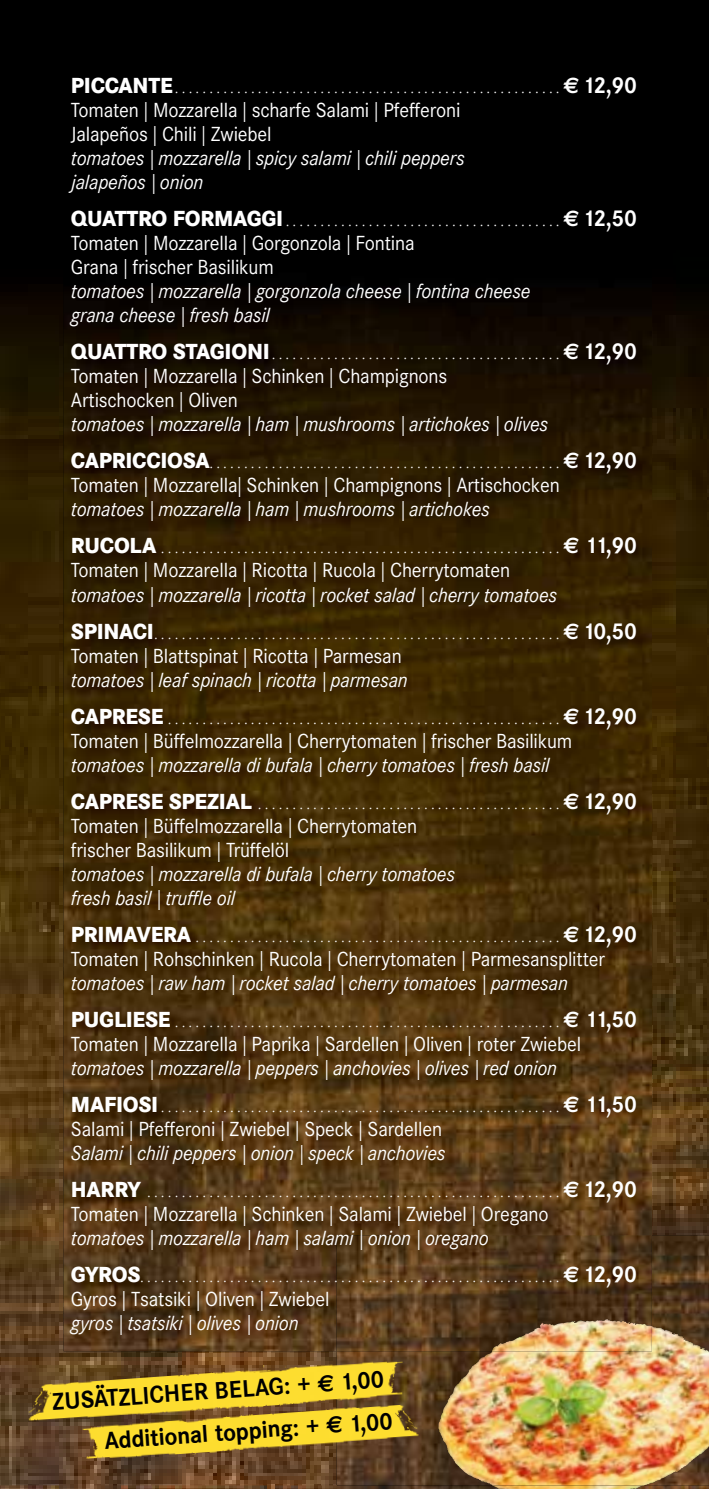
<style>
.page{position:relative;width:709px;height:1489px;background:#fff}
.page>*{position:absolute;margin:0;border:0;box-sizing:border-box;transform-origin:0 0}
.t1{font:700 23.75px/42.2px "Corporate SBQ";color:#000;text-align:right;scale:.95 1}
.t2{font:20px/24px "Corporate SBQ";letter-spacing:-.01em;color:#fff;scale:.95 1}
.t3{font:italic 20px/24px "Corporate SBQ";letter-spacing:-.01em;color:#fff;scale:.95 1}
.t4{font:300 14.5px "Corporate SBQ";color:#fff;scale:.95 1}
.s1{font-family:"Corporate S";font-weight:800;font-size:22.5px}
.s2{font-family:"Euro Sans Std";font-weight:700;font-size:22.5px}
.s3{font-weight:700;font-size:22.5px}
.s4{font-family:"Euro Sans Std"}
</style>
<div class="page">
<img style="left:0;top:0;width:709px;height:1488px">
<img style="left:336px;top:1235px;width:373px;height:250px">
<img style="left:492px;top:1485px;width:152px;height:3px">
<img style="left:438px;top:1351px;width:214px;height:126px">
<img style="left:20px;top:1354px;width:386px;height:69px">
<img style="left:80px;top:1398px;width:343px;height:63px">
<img style="left:64px;top:242px;width:335px;height:1109px">
<div style="left:64px;top:71px;width:588px;height:171px;background:#000"></div>
<img style="left:399px;top:241px;width:253px;height:994px">
<img style="left:336px;top:1235px;width:280px;height:116px">
<img style="left:492px;top:1319px;width:160px;height:32px">
<p class="t4" style="left:71px;top:80px;width:597px"><span class="s1">PICCANTE</span> . . . . . . . . . . . . . . . . . . . . . . . . . . . . . . . . . . . . . . . . . . . . . . . . . . . . . . . . <span class="s2">€</span> <span class="s3">12,90</span></p>
<h2 class="t2" style="left:71px;top:98px;width:411px">Tomaten | Mozzarella | scharfe Salami | Pfefferoni<br>Jalapeños | Chili | Zwiebel</h2>
<h2 class="t3" style="left:71px;top:146px;width:416px">tomatoes | mozzarella | spicy salami | chili peppers jalapeños | onion</h2>
<p class="t4" style="left:71px;top:213px;width:597px"><span class="s1">QUATTRO FORMAGGI</span> . . . . . . . . . . . . . . . . . . . . . . . . . . . . . . . . . . . . . . . . <span class="s2">€</span> <span class="s3">12,50</span></p>
<h2 class="t2" style="left:71px;top:231px;width:363px">Tomaten | Mozzarella | Gorgonzola | Fontina<br>Grana | frischer Basilikum</h2>
<h2 class="t3" style="left:71px;top:279px;width:485px">tomatoes | mozzarella | gorgonzola cheese | fontina cheese grana cheese | fresh basil</h2>
<p class="t4" style="left:71px;top:346px;width:597px"><span class="s1">QUATTRO STAGIONI</span> . . . . . . . . . . . . . . . . . . . . . . . . . . . . . . . . . . . . . . . . . . <span class="s2">€</span> <span class="s3">12,90</span></p>
<h2 class="t2" style="left:71px;top:364px;width:398px">Tomaten | Mozzarella | Schinken | Champignons<br>Artischocken | Oliven</h2>
<h2 class="t3" style="left:71px;top:412px;width:504px">tomatoes | mozzarella | ham | mushrooms | artichokes | olives</h2>
<p class="t4" style="left:71px;top:455px;width:597px"><span class="s1">CAPRICCIOSA</span>. . . . . . . . . . . . . . . . . . . . . . . . . . . . . . . . . . . . . . . . . . . . . . . . . . . <span class="s2">€</span> <span class="s3">12,90</span></p>
<h2 class="t2" style="left:71px;top:473px;width:516px">Tomaten | Mozzarella| Schinken | Champignons | Artischocken</h2>
<h2 class="t3" style="left:71px;top:497px;width:442px">tomatoes | mozzarella | ham | mushrooms | artichokes</h2>
<p class="t4" style="left:71px;top:540px;width:597px"><span class="s1">RUCOLA</span> . . . . . . . . . . . . . . . . . . . . . . . . . . . . . . . . . . . . . . . . . . . . . . . . . . . . . . . . . . <span class="s2">€</span> <span class="s3">11,90</span></p>
<h2 class="t2" style="left:71px;top:558px;width:464px">Tomaten | Mozzarella | Ricotta | Rucola | Cherrytomaten</h2>
<h2 class="t3" style="left:71px;top:582px;width:513px">tomatoes | mozzarella | ricotta | rocket salad | cherry tomatoes</h2>
<p class="t4" style="left:71px;top:625px;width:597px"><span class="s1">SPINACI</span> . . . . . . . . . . . . . . . . . . . . . . . . . . . . . . . . . . . . . . . . . . . . . . . . . . . . . . . . . . . <span class="s2">€</span> <span class="s3">10,50</span></p>
<h2 class="t2" style="left:71px;top:643px;width:350px">Tomaten | Blattspinat | Ricotta | Parmesan</h2>
<h2 class="t3" style="left:71px;top:667px;width:356px">tomatoes | leaf spinach | ricotta | parmesan</h2>
<p class="t4" style="left:71px;top:710px;width:597px"><span class="s1">CAPRESE</span> . . . . . . . . . . . . . . . . . . . . . . . . . . . . . . . . . . . . . . . . . . . . . . . . . . . . . . . . . <span class="s2">€</span> <span class="s3">12,90</span></p>
<h2 class="t2" style="left:71px;top:728px;width:529px">Tomaten | Büffelmozzarella | Cherrytomaten | frischer Basilikum</h2>
<h2 class="t3" style="left:71px;top:752px;width:505px">tomatoes | mozzarella di bufala | cherry tomatoes | fresh basil</h2>
<p class="t4" style="left:71px;top:795px;width:597px"><span class="s1">CAPRESE SPEZIAL</span> . . . . . . . . . . . . . . . . . . . . . . . . . . . . . . . . . . . . . . . . . . . . <span class="s2">€</span> <span class="s3">12,90</span></p>
<h2 class="t2" style="left:71px;top:813px;width:366px">Tomaten | Büffelmozzarella | Cherrytomaten frischer Basilikum | Trüffelöl</h2>
<h2 class="t3" style="left:71px;top:861px;width:406px">tomatoes | mozzarella di bufala | cherry tomatoes fresh basil | truffle oil</h2>
<p class="t4" style="left:71px;top:928px;width:597px"><span class="s1">PRIMAVERA</span> . . . . . . . . . . . . . . . . . . . . . . . . . . . . . . . . . . . . . . . . . . . . . . . . . . . . . <span class="s2">€</span> <span class="s3">12,90</span></p>
<h2 class="t2" style="left:71px;top:946px;width:564px">Tomaten | Rohschinken | Rucola | Cherrytomaten | Parmesansplitter</h2>
<h2 class="t3" style="left:71px;top:970px;width:524px">tomatoes | raw ham | rocket salad | cherry tomatoes | parmesan</h2>
<p class="t4" style="left:71px;top:1013px;width:597px"><span class="s1">PUGLIESE</span> . . . . . . . . . . . . . . . . . . . . . . . . . . . . . . . . . . . . . . . . . . . . . . . . . . . . . . . . <span class="s2">€</span> <span class="s3">11,50</span></p>
<h2 class="t2" style="left:71px;top:1031px;width:538px">Tomaten | Mozzarella | Paprika | Sardellen | Oliven | roter Zwiebel</h2>
<h2 class="t3" style="left:71px;top:1055px;width:513px">tomatoes | mozzarella | peppers | anchovies | olives | red onion</h2>
<p class="t4" style="left:71px;top:1098px;width:597px"><span class="s1">MAFIOSI</span> . . . . . . . . . . . . . . . . . . . . . . . . . . . . . . . . . . . . . . . . . . . . . . . . . . . . . . . . . . <span class="s2">€</span> <span class="s3">11,50</span></p>
<h2 class="t2" style="left:71px;top:1116px;width:392px">Salami | Pfefferoni | Zwiebel | Speck | Sardellen</h2>
<h2 class="t3" style="left:71px;top:1140px;width:396px">Salami | chili peppers | onion | speck | anchovies</h2>
<p class="t4" style="left:71px;top:1183px;width:597px"><span class="s1">HARRY</span> . . . . . . . . . . . . . . . . . . . . . . . . . . . . . . . . . . . . . . . . . . . . . . . . . . . . . . . . . . . . <span class="s2">€</span> <span class="s3">12,90</span></p>
<h2 class="t2" style="left:71px;top:1201px;width:504px">Tomaten | Mozzarella | Schinken | Salami | Zwiebel | Oregano</h2>
<h2 class="t3" style="left:71px;top:1225px;width:441px">tomatoes | mozzarella | ham | salami | onion | oregano</h2>
<p class="t4" style="left:71px;top:1268px;width:597px"><span class="s1">GYROS</span>. . . . . . . . . . . . . . . . . . . . . . . . . . . . . . . . . . . . . . . . . . . . . . . . . . . . . . . . . . . . . <span class="s2">€</span> <span class="s3">12,90</span></p>
<h2 class="t2" style="left:71px;top:1286px;width:274px">Gyros | Tsatsiki | Oliven | Zwiebel</h2>
<h2 class="t3" style="left:71px;top:1310px;width:241px">gyros | tsatsiki | olives | onion</h2>
<h1 class="t1" style="left:51px;top:1381px;width:358px;rotate:-4deg">ZUSÄTZLICHER BELAG: + <span class="s4">€</span> 1,00<br>Additional topping: + <span class="s4">€</span> 1,00</h1>
</div>
